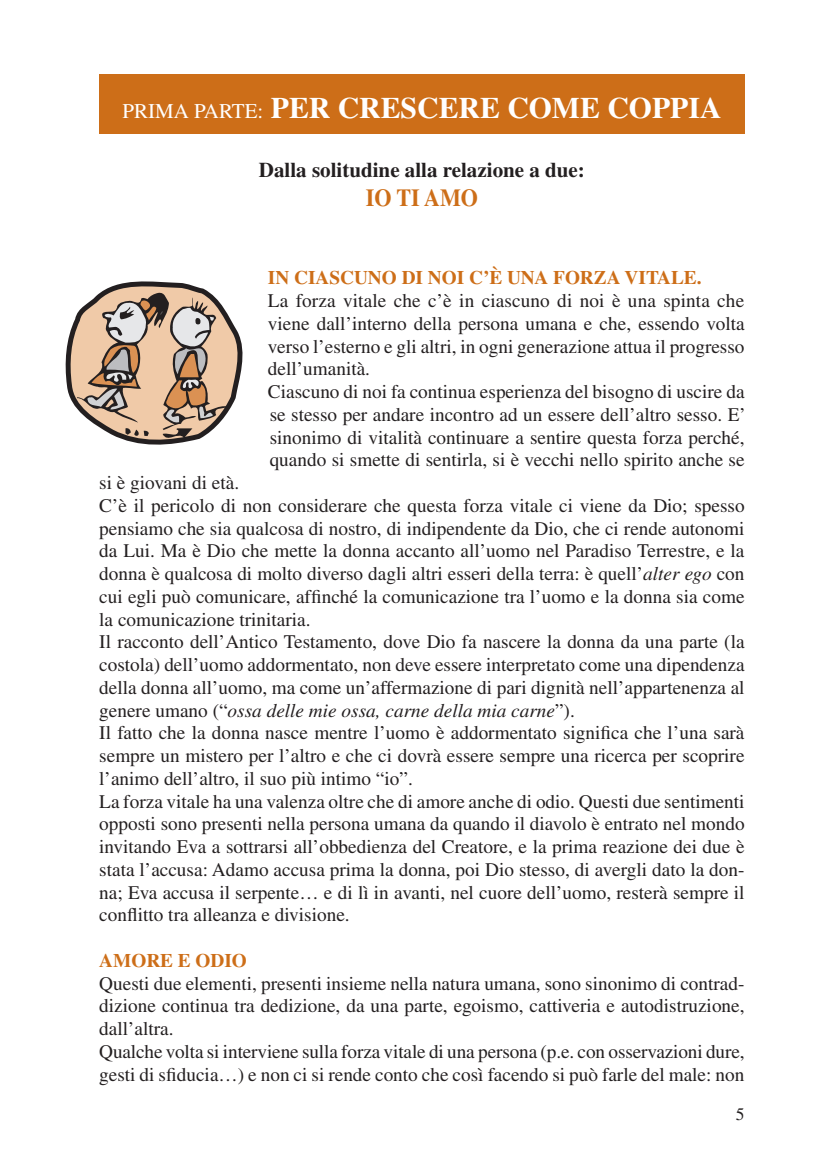
<style>
.page{position:relative;width:819px;height:1166px;background:#fff}
.page>*{position:absolute;margin:0;border:0;box-sizing:border-box;transform-origin:0 0}
.t1{font:700 29.75px "Times";color:#fff}
.t2{font:700 24.5px "Times";color:#cd6e18;scale:.9 1}
.t3{font:700 21px "Times";color:#231f20}
.t4{font:19.25px/22.8px "Times";color:#231f20}
.t5{font:700 19.25px "Times";color:#cd6e18}
.t6{font:17.5px "Times";color:#231f20}
.s1{font-weight:400;font-size:21px}
.s2{font-style:italic}
</style>
<div class="page">
<div style="left:99px;top:74px;width:645px;height:60px;background:#cd6e18"></div>
<svg style="left:66px;top:281px;width:177px;height:164px"></svg>
<h1 class="t1" style="left:122px;top:90px;width:600px"><span class="s1">PRIMA PARTE:</span> PER CRESCERE COME COPPIA</h1>
<p class="t3" style="left:259px;top:158px;width:327px">Dalla solitudine alla relazione a due:</p>
<p class="t2" style="left:366px;top:183px;width:126px">IO TI AMO</p>
<p class="t5" style="left:268px;top:266px;width:435px">IN CIASCUNO DI NOI C’È UNA FORZA VITALE.</p>
<p class="t4" style="left:268px;top:289px;width:479px">La forza vitale che c’è in ciascuno di noi è una spinta che viene dall’interno della persona umana e che, essendo volta verso l’esterno e gli altri, in ogni generazione attua il progresso dell’umanità.<br>Ciascuno di noi fa continua esperienza del bisogno di uscire da se stesso per andare incontro ad un essere dell’altro sesso. E’ sinonimo di vitalità continuare a sentire questa forza perché, quando si smette di sentirla, si è vecchi nello spirito anche se</p>
<p class="t4" style="left:99px;top:471px;width:646px">si è giovani di età.<br>C’è il pericolo di non considerare che questa forza vitale ci viene da Dio; spesso pensiamo che sia qualcosa di nostro, di indipendente da Dio, che ci rende autonomi da Lui. Ma è Dio che mette la donna accanto all’uomo nel Paradiso Terrestre, e la donna è qualcosa di molto diverso dagli altri esseri della terra: è quell’<span class="s2">alter ego</span> con cui egli può comunicare, affinché la comunicazione tra l’uomo e la donna sia come la comunicazione trinitaria.<br>Il racconto dell’Antico Testamento, dove Dio fa nascere la donna da una parte (la costola) dell’uomo addormentato, non deve essere interpretato come una dipendenza della donna all’uomo, ma come un’affermazione di pari dignità nell’appartenenza al genere umano (“<span class="s2">ossa delle mie ossa, carne della mia carne</span>”).<br>Il fatto che la donna nasce mentre l’uomo è addormentato significa che l’una sarà sempre un mistero per l’altro e che ci dovrà essere sempre una ricerca per scoprire l’animo dell’altro, il suo più intimo “io”.<br>La forza vitale ha una valenza oltre che di amore anche di odio. Questi due sentimenti opposti sono presenti nella persona umana da quando il diavolo è entrato nel mondo invitando Eva a sottrarsi all’obbedienza del Creatore, e la prima reazione dei due è stata l’accusa: Adamo accusa prima la donna, poi Dio stesso, di avergli dato la don&shy;na; Eva accusa il serpente… e di lì in avanti, nel cuore dell’uomo, resterà sempre il conflitto tra alleanza e divisione.</p>
<p class="t5" style="left:99px;top:949px;width:149px">AMORE E ODIO</p>
<p class="t4" style="left:99px;top:972px;width:646px">Questi due elementi, presenti insieme nella natura umana, sono sinonimo di contrad&shy;dizione continua tra dedizione, da una parte, egoismo, cattiveria e autodistruzione, dall’altra.<br>Qualche volta si interviene sulla forza vitale di una persona (p.e. con osservazioni dure, gesti di sfiducia…) e non ci si rende conto che così facendo si può farle del male: non</p>
<p class="t6" style="left:735px;top:1104px;width:10px">5</p>
</div>
